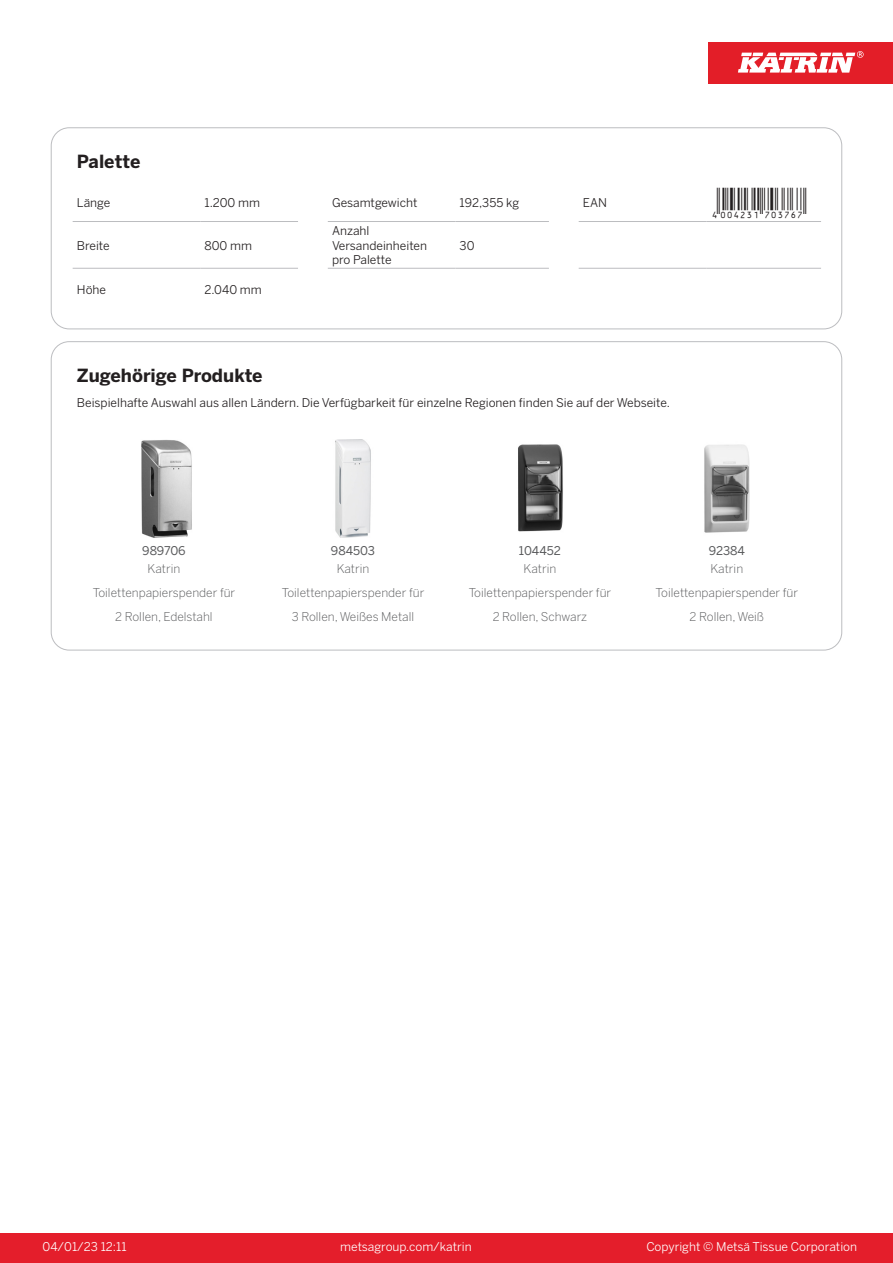
<style>
.page{position:relative;width:893px;height:1263px;background:#fff}
.page>*{position:absolute;margin:0;border:0;box-sizing:border-box;transform-origin:0 0}
.T_EAN{font:30px "Viisas EAN Matala";color:#231f20}
.T_TableHeader{font:700 18px "Benton Sans";color:#231f20}
.T_TableBody{font:12px/14.4px "Benton Sans";color:#231f20}
.T_RelatedName{font:300 12px/24px "Benton Sans";color:#57585a;text-align:center}
.t1{font:12px "Benton Sans";color:#fff}
.T_RelatedCode{font:12px "Benton Sans";color:#57585a}
</style>
<div class="page">
<div style="left:0;top:1233px;width:893px;height:30px;background:#e41e2b"></div>
<div style="left:708px;top:43px;width:185px;height:41px;background:#e31e28"></div>
<svg style="left:738px;top:51px;width:126px;height:22px"></svg>
<hr style="left:73px;top:221px;width:127px;height:1px;background:#bcbdc0">
<hr style="left:200px;top:221px;width:98px;height:1px;background:#bcbdc0">
<hr style="left:328px;top:221px;width:127px;height:1px;background:#bcbdc0">
<hr style="left:455px;top:221px;width:94px;height:1px;background:#bcbdc0">
<hr style="left:579px;top:221px;width:127px;height:1px;background:#bcbdc0">
<hr style="left:706px;top:221px;width:115px;height:1px;background:#bcbdc0">
<hr style="left:73px;top:268px;width:127px;height:1px;background:#bcbdc0">
<hr style="left:200px;top:268px;width:98px;height:1px;background:#bcbdc0">
<hr style="left:328px;top:268px;width:127px;height:1px;background:#bcbdc0">
<hr style="left:455px;top:268px;width:94px;height:1px;background:#bcbdc0">
<hr style="left:579px;top:268px;width:127px;height:1px;background:#bcbdc0">
<hr style="left:706px;top:268px;width:115px;height:1px;background:#bcbdc0">
<div style="left:51px;top:128px;width:791px;height:201px;border:1px solid #bcbdc0;border-radius:18px"></div>
<img style="left:141px;top:440px;width:51px;height:97px">
<img style="left:335px;top:440px;width:36px;height:97px">
<img style="left:518px;top:444px;width:45px;height:88px">
<img style="left:704px;top:444px;width:46px;height:89px">
<p class="T_TableHeader" style="left:77px;top:150px;width:65px">Palette</p>
<p class="T_TableBody" style="left:77px;top:196px;width:35px">Länge</p>
<p class="T_TableBody" style="left:204px;top:196px;width:57px">1.200 mm</p>
<p class="T_TableBody" style="left:332px;top:196px;width:87px">Gesamtgewicht</p>
<p class="T_TableBody" style="left:460px;top:196px;width:61px">192,355 kg</p>
<p class="T_TableBody" style="left:583px;top:196px;width:26px">EAN</p>
<p class="T_EAN" style="left:710px;top:187px;width:97px">*4004231703767*</p>
<p class="T_TableBody" style="left:77px;top:238px;width:34px">Breite</p>
<p class="T_TableBody" style="left:204px;top:238px;width:49px">800 mm</p>
<p class="T_TableBody" style="left:332px;top:224px;width:97px">Anzahl<br>Versandeinheiten</p>
<p class="T_TableBody" style="left:332px;top:252px;width:61px">pro Palette</p>
<p class="T_TableBody" style="left:460px;top:238px;width:16px">30</p>
<p class="T_TableBody" style="left:77px;top:283px;width:31px">Höhe</p>
<p class="T_TableBody" style="left:204px;top:283px;width:59px">2.040 mm</p>
<p class="T_TableHeader" style="left:77px;top:364px;width:187px">Zugehörige Produkte</p>
<p class="T_TableBody" style="left:77px;top:395px;width:595px">Beispielhafte Auswahl aus allen Ländern. Die Verfügbarkeit für einzelne Regionen finden Sie auf der Webseite.</p>
<p class="T_RelatedCode" style="left:142px;top:544px;width:45px">989706</p>
<p class="T_RelatedCode" style="left:331px;top:544px;width:46px">984503</p>
<p class="T_RelatedCode" style="left:519px;top:544px;width:44px">104452</p>
<p class="T_RelatedCode" style="left:709px;top:544px;width:38px">92384</p>
<p class="T_RelatedName" style="left:93px;top:557px;width:144px">Katrin<br>Toilettenpapierspender für<br>2 Rollen, Edelstahl</p>
<p class="T_RelatedName" style="left:282px;top:557px;width:144px">Katrin<br>Toilettenpapierspender für<br>3 Rollen, Weißes Metall</p>
<p class="T_RelatedName" style="left:469px;top:557px;width:144px">Katrin<br>Toilettenpapierspender für<br>2 Rollen, Schwarz</p>
<p class="T_RelatedName" style="left:656px;top:557px;width:144px">Katrin<br>Toilettenpapierspender für<br>2 Rollen, Weiß</p>
<p class="t1" style="left:43px;top:1239px;width:85px">04/01/23 12:11</p>
<p class="t1" style="left:340px;top:1239px;width:133px">metsagroup.com/katrin</p>
<p class="t1" style="left:646px;top:1239px;width:212px">Copyright © Metsä Tissue Corporation</p>
</div>
